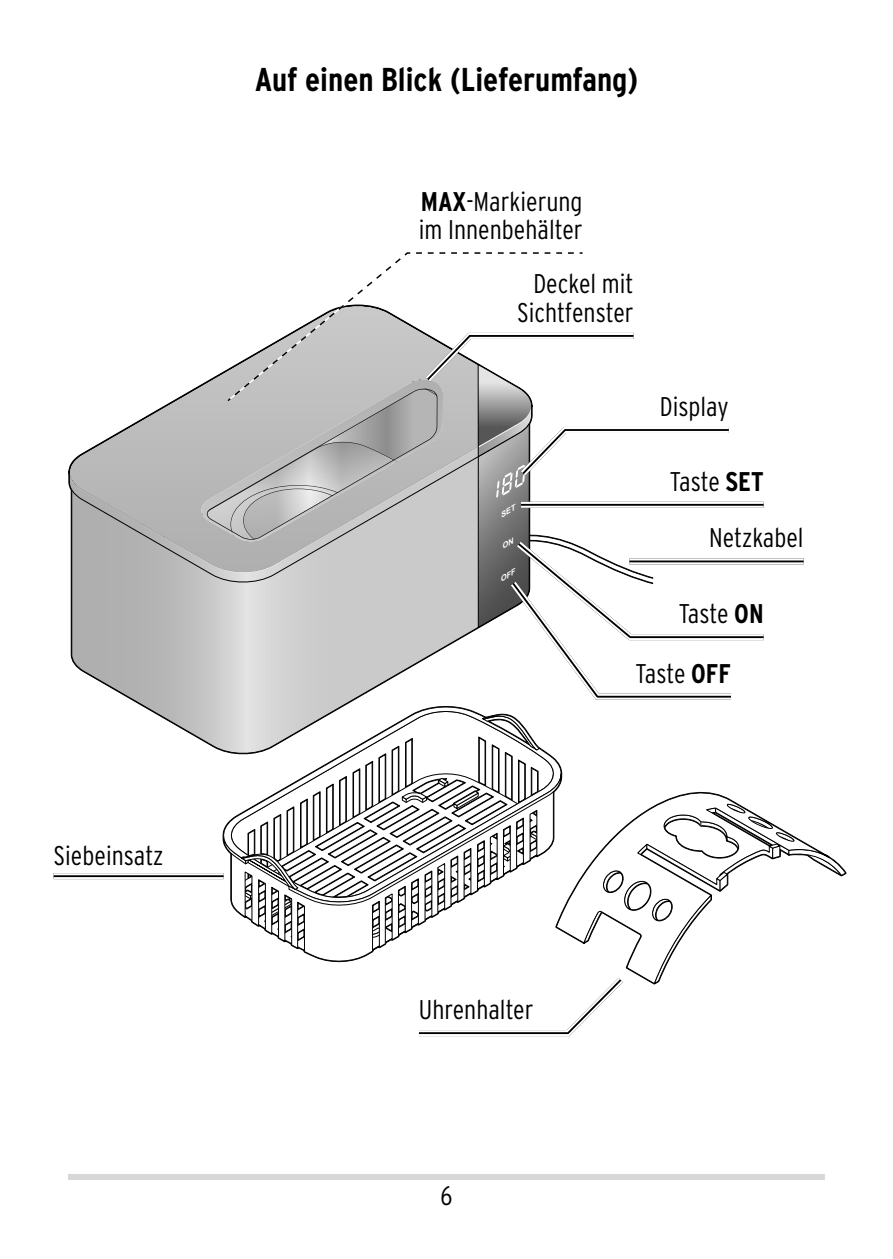
<style>
.page{position:relative;width:893px;height:1259px;background:#fff}
.page>*{position:absolute;margin:0;border:0;box-sizing:border-box;transform-origin:0 0}
.id_headline_ivz_xlin{font:700 condensed 33px "Interstate OT";color:#000}
.id_igel_rechts{font:300 condensed 27px/28.5px "Interstate OT";color:#000}
.ID_IGEL_LINKS{font:300 condensed 27px "Interstate OT";color:#000}
.s1{font-weight:700}
</style>
<div class="page">
<div style="left:68px;top:1174px;width:757px;height:6px;background:#d7d7d7"></div>
<svg style="left:71px;top:585px;width:151px;height:165px"></svg>
<svg style="left:69px;top:414px;width:80px;height:171px;background:#b9b9b9"></svg>
<svg style="left:219px;top:703px;width:344px;height:177px"></svg>
<svg style="left:482px;top:709px;width:59px;height:42px"></svg>
<svg style="left:54px;top:875px;width:169px;height:2px"></svg>
<hr style="left:54px;top:873px;width:170px;height:2px;background:#fff">
<hr style="left:54px;top:877px;width:170px;height:2px;background:#fff">
<svg style="left:770px;top:560px;width:34px;height:2px"></svg>
<svg style="left:223px;top:773px;width:623px;height:264px"></svg>
<svg style="left:149px;top:252px;width:621px;height:450px"></svg>
<p class="ID_IGEL_LINKS" style="left:54px;top:840px;width:111px">Siebeinsatz</p>
<p class="id_headline_ivz_xlin" style="left:255px;top:60px;width:385px">Auf einen Blick (Lieferumfang)</p>
<p class="id_igel_rechts" style="left:419px;top:187px;width:165px"><span class="s1">MAX</span>-Markierung im Innenbehälter</p>
<p class="id_igel_rechts" style="left:517px;top:270px;width:118px;text-align:right">Deckel mit<br>Sichtfenster</p>
<p class="id_igel_rechts" style="left:660px;top:392px;width:71px">Display</p>
<p class="id_igel_rechts" style="left:670px;top:467px;width:95px">Taste <span class="s1">SET</span></p>
<p class="id_igel_rechts" style="left:709px;top:523px;width:96px">Netzkabel</p>
<p class="id_igel_rechts" style="left:679px;top:599px;width:87px">Taste <span class="s1">ON</span></p>
<p class="id_igel_rechts" style="left:636px;top:659px;width:97px">Taste <span class="s1">OFF</span></p>
<p class="ID_IGEL_LINKS" style="left:419px;top:994px;width:116px">Uhrenhalter</p>
<p class="id_igel_rechts" style="left:441px;top:1181px;width:13px">6</p>
</div>
